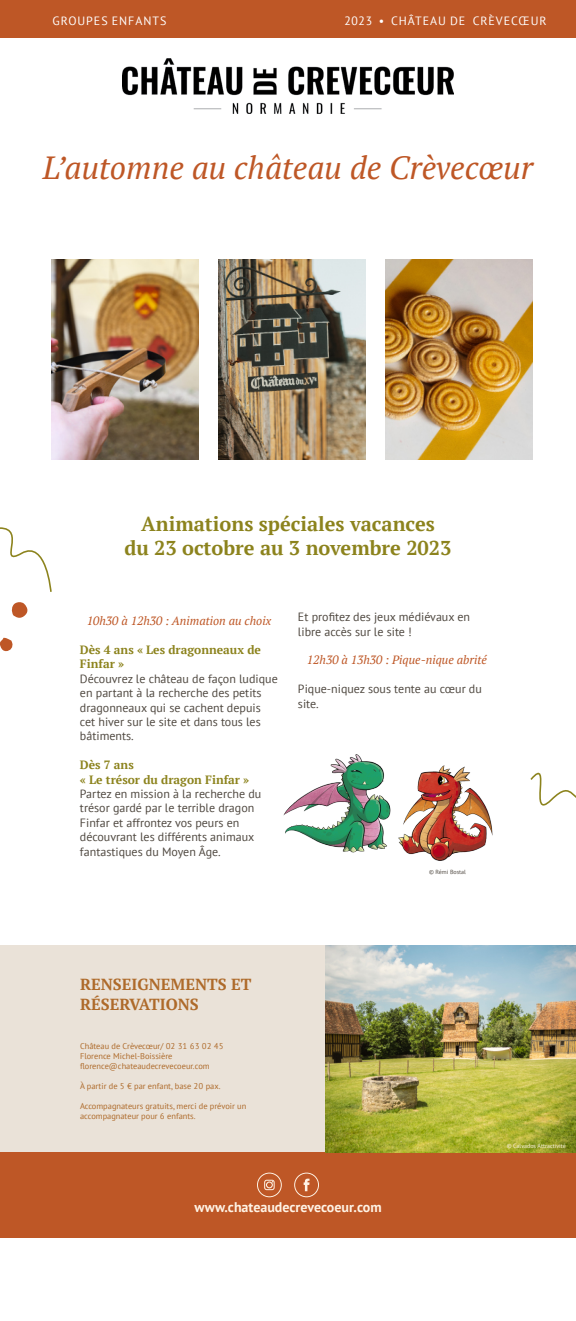
<style>
.page{position:relative;width:576px;height:1321px;background:#fff}
.page>*{position:absolute;margin:0;border:0;box-sizing:border-box;transform-origin:0 0}
.t1{font:italic 32px "PT Serif";color:#be5726}
.t2{font:700 20px/24px "PT Serif";color:#8c831d;text-align:center}
.t3{font:700 16px/19.2px "PT Serif";color:#ae6a2a}
.t4{font:700 14px "PT Sans";color:#fff3e5}
.t5{font:12px/14.4px "PT Sans";color:#4f4840}
.t6{font:700 12px/14.4px "PT Serif";color:#8c831d}
.t7{font:italic 12px "PT Serif";color:#be5726}
.t8{font:12px "PT Sans";letter-spacing:.08em;color:#fff}
.t9{font:8.4px/10.1px "PT Sans";color:#ae6a2a}
.t10{font:6px "PT Sans";color:#fff3e5}
.t11{font:6px "PT Sans";color:#4f4840}
</style>
<div class="page">
<div style="left:0;top:0;width:576px;height:38px;background:#be5726"></div>
<img style="left:123px;top:58px;width:330px;height:56px">
<div style="left:0;top:1152px;width:576px;height:85px;background:#be5726"></div>
<svg style="left:257px;top:1172px;width:25px;height:25px"></svg>
<svg style="left:294px;top:1172px;width:25px;height:25px"></svg>
<div style="left:0;top:945px;width:576px;height:207px;background:#eae2d8"></div>
<img style="left:52px;top:260px;width:147px;height:200px">
<img style="left:219px;top:260px;width:147px;height:200px">
<img style="left:325px;top:945px;width:251px;height:207px">
<img style="left:386px;top:260px;width:147px;height:200px">
<svg style="left:0;top:638px;width:13px;height:13px"></svg>
<svg style="left:11px;top:602px;width:17px;height:16px"></svg>
<svg style="left:0;top:527px;width:52px;height:65px"></svg>
<svg style="left:534px;top:772px;width:42px;height:34px"></svg>
<img style="left:283px;top:754px;width:251px;height:107px">
<p class="t8" style="left:52px;top:13px;width:116px">Groupes enfants</p>
<p class="t8" style="left:344px;top:13px;width:204px">2023 • CHÂTEAU DE CRÈVECŒUR</p>
<h1 class="t1" style="left:43px;top:147px;width:492px">L’automne au château de Crèvecœur</h1>
<h2 class="t2" style="left:124px;top:511px;width:329px">Animations spéciales vacances<br>du 23 octobre au 3 novembre 2023</h2>
<p class="t7" style="left:87px;top:613px;width:186px">10h30 à 12h30 : Animation au choix</p>
<p class="t6" style="left:80px;top:642px;width:183px">Dès 4 ans « Les dragonneaux de<br>Finfar »</p>
<p class="t5" style="left:80px;top:671px;width:199px">Découvrez le château de façon ludique en partant à la recherche des petits dragonneaux qui se cachent depuis cet hiver sur le site et dans tous les bâtiments.</p>
<p class="t6" style="left:80px;top:757px;width:171px">Dès 7 ans<br>« Le trésor du dragon Finfar »</p>
<p class="t5" style="left:80px;top:786px;width:183px">Partez en mission à la recherche du trésor gardé par le terrible dragon<br>Finfar et affrontez vos peurs en découvrant les différents animaux fantastiques du Moyen Âge.</p>
<p class="t5" style="left:298px;top:609px;width:174px">Et profitez des jeux médiévaux en libre accès sur le site !</p>
<p class="t7" style="left:307px;top:652px;width:182px">12h30 à 13h30 : Pique-nique abrité</p>
<p class="t5" style="left:298px;top:681px;width:185px">Pique-niquez sous tente au cœur du site.</p>
<p class="t11" style="left:429px;top:868px;width:38px">© Rémi Bostal</p>
<h3 class="t3" style="left:80px;top:975px;width:173px">RENSEIGNEMENTS ET<br>RÉSERVATIONS</h3>
<p class="t9" style="left:80px;top:1041px;width:145px">Château de Crèvecœur/ 02 31 63 02 45<br>Florence Michel-Boissière florence@chateaudecrevecoeur.com</p>
<p class="t9" style="left:80px;top:1081px;width:142px">À partir de 5 € par enfant, base 20 pax.</p>
<p class="t9" style="left:80px;top:1101px;width:168px">Accompagnateurs gratuits, merci de prévoir un accompagnateur pour 6 enfants.</p>
<p class="t4" style="left:194px;top:1197px;width:189px">www.chateaudecrevecoeur.com</p>
<p class="t10" style="left:507px;top:1142px;width:61px">© Calvados Attractivité</p>
</div>
